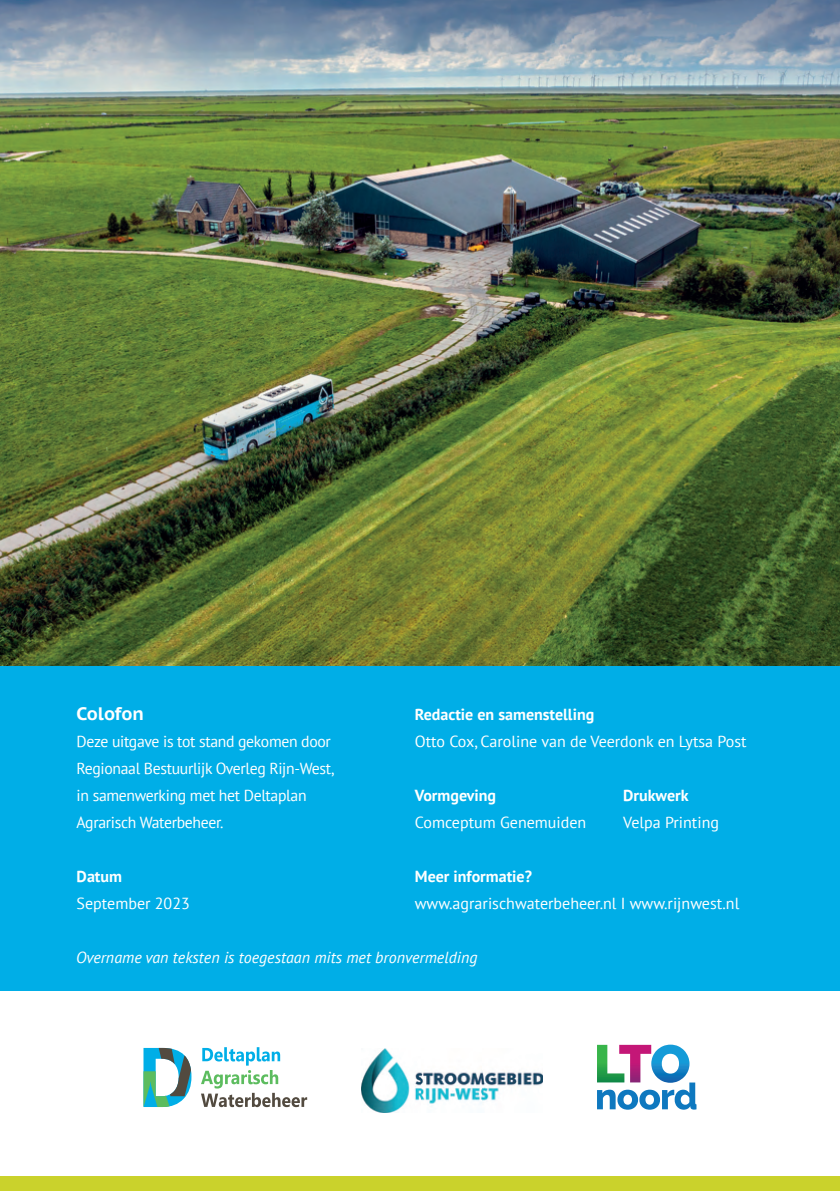
<style>
.page{position:relative;width:840px;height:1191px;background:#fff}
.page>*{position:absolute;margin:0;border:0;box-sizing:border-box;transform-origin:0 0}
.t1{font:700 18px "PT Sans Caption";letter-spacing:-.005em;color:#fff}
.t2{font:16px "PT Sans";color:#fff}
.t3{font:16px/27px "PT Sans";letter-spacing:-.02em;color:#fff}
.t4{font:700 16px "PT Sans";color:#fff}
.t5{font:italic 16px "PT Sans";color:#fff}
</style>
<div class="page">
<div style="left:0;top:29px;width:839px;height:962px;background:#00aee7"></div>
<div style="left:0;top:1176px;width:839px;height:15px;background:#cad22c"></div>
<img style="left:0;top:0;width:839px;height:665px">
<svg style="left:143px;top:1048px;width:48px;height:59px"></svg>
<svg style="left:201px;top:1047px;width:106px;height:60px"></svg>
<img style="left:361px;top:1048px;width:181px;height:64px">
<svg style="left:597px;top:1044px;width:99px;height:65px"></svg>
<p class="t1" style="left:77px;top:702px;width:69px">Colofon</p>
<p class="t3" style="left:77px;top:728px;width:259px">Deze uitgave is tot stand gekomen door Regionaal Bestuurlijk Overleg Rijn-West, in samenwerking met het Deltaplan Agrarisch Waterbeheer.</p>
<p class="t4" style="left:77px;top:866px;width:47px">Datum</p>
<p class="t2" style="left:77px;top:893px;width:115px">September 2023</p>
<p class="t4" style="left:414px;top:704px;width:181px">Redactie en samenstelling</p>
<p class="t2" style="left:414px;top:731px;width:333px">Otto Cox, Caroline van de Veerdonk en Lytsa Post</p>
<p class="t4" style="left:414px;top:785px;width:83px">Vormgeving</p>
<p class="t2" style="left:414px;top:812px;width:173px">Comceptum Genemuiden</p>
<p class="t4" style="left:414px;top:866px;width:119px">Meer informatie?</p>
<p class="t2" style="left:414px;top:893px;width:326px">www.agrarischwaterbeheer.nl I www.rijnwest.nl</p>
<p class="t5" style="left:76px;top:947px;width:402px">Overname van teksten is toegestaan mits met bronvermelding</p>
<p class="t4" style="left:622px;top:785px;width:67px">Drukwerk</p>
<p class="t2" style="left:622px;top:812px;width:97px">Velpa Printing</p>
</div>
